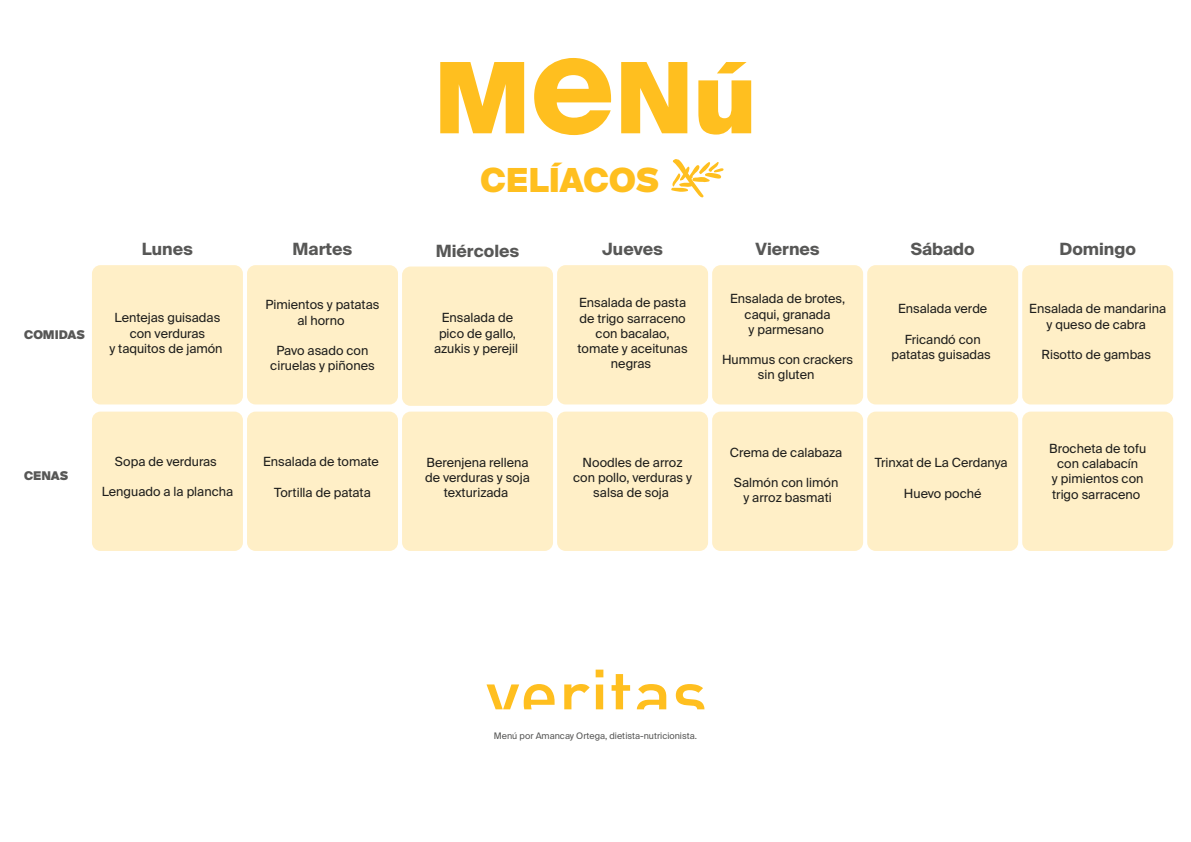
<style>
.page{position:relative;width:1191px;height:842px;background:#fff}
.page>*{position:absolute;margin:0;border:0;box-sizing:border-box;transform-origin:0 0}
.t1{font:900 98.3px "Suisse Intl";color:#ffbf1f}
.t2{font:900 33.1px "Suisse Intl";color:#ffbf1f}
.t3{font:700 16.9px "Suisse Intl";color:#575756}
.t4{font:12.7px/15.2px "Suisse Intl";color:#1d1d1b;text-align:center}
.t5{font:900 12px "Suisse Intl";color:#575756}
.t6{font:9px "Suisse Intl";color:#575756}
.s1{font-weight:700;font-size:136px}
</style>
<div class="page">
<svg style="left:486px;top:670px;width:218px;height:39px"></svg>
<div style="left:92px;top:412px;width:151px;height:139px;background:#ffefc7;border-radius:9px"></div>
<div style="left:92px;top:265px;width:151px;height:139px;background:#ffefc7;border-radius:9px"></div>
<div style="left:247px;top:412px;width:151px;height:139px;background:#ffefc7;border-radius:9px"></div>
<div style="left:247px;top:265px;width:151px;height:139px;background:#ffefc7;border-radius:9px"></div>
<div style="left:402px;top:412px;width:151px;height:139px;background:#ffefc7;border-radius:9px"></div>
<div style="left:402px;top:266px;width:151px;height:140px;background:#ffefc7;border-radius:9px"></div>
<div style="left:557px;top:412px;width:151px;height:139px;background:#ffefc7;border-radius:9px"></div>
<div style="left:557px;top:265px;width:151px;height:139px;background:#ffefc7;border-radius:9px"></div>
<div style="left:712px;top:412px;width:151px;height:139px;background:#ffefc7;border-radius:9px"></div>
<div style="left:712px;top:265px;width:151px;height:139px;background:#ffefc7;border-radius:9px"></div>
<div style="left:867px;top:412px;width:151px;height:139px;background:#ffefc7;border-radius:9px"></div>
<div style="left:867px;top:265px;width:151px;height:139px;background:#ffefc7;border-radius:9px"></div>
<div style="left:1022px;top:412px;width:151px;height:139px;background:#ffefc7;border-radius:9px"></div>
<div style="left:1022px;top:265px;width:151px;height:139px;background:#ffefc7;border-radius:9px"></div>
<svg style="left:671px;top:159px;width:53px;height:39px"></svg>
<p class="t5" style="left:24px;top:328px;width:62px">COMIDAS</p>
<h3 class="t3" style="left:142px;top:240px;width:53px">Lunes</h3>
<p class="t4" style="left:109px;top:310px;width:115px">Lentejas guisadas con verduras<br>y taquitos de jamón</p>
<h3 class="t3" style="left:292px;top:240px;width:61px">Martes</h3>
<p class="t4" style="left:265px;top:297px;width:115px">Pimientos y patatas al horno</p>
<p class="t4" style="left:270px;top:343px;width:106px">Pavo asado con ciruelas y piñones</p>
<p class="t5" style="left:24px;top:468px;width:46px">CENAS</p>
<p class="t4" style="left:115px;top:454px;width:103px">Sopa de verduras</p>
<p class="t4" style="left:102px;top:484px;width:133px">Lenguado a la plancha</p>
<p class="t4" style="left:263px;top:454px;width:117px">Ensalada de tomate</p>
<p class="t4" style="left:274px;top:485px;width:98px">Tortilla de patata</p>
<h1 class="t1" style="left:434px;top:42px;width:325px">M<span class="s1">e</span>Nú</h1>
<h2 class="t2" style="left:480px;top:161px;width:180px">CELÍACOS</h2>
<h3 class="t3" style="left:436px;top:241px;width:85px">Miércoles</h3>
<p class="t4" style="left:434px;top:310px;width:86px">Ensalada de pico de gallo, azukis y perejil</p>
<h3 class="t3" style="left:602px;top:240px;width:62px">Jueves</h3>
<p class="t4" style="left:577px;top:295px;width:112px">Ensalada de pasta de trigo sarraceno con bacalao, tomate y aceitunas negras</p>
<h3 class="t3" style="left:755px;top:240px;width:66px">Viernes</h3>
<p class="t4" style="left:730px;top:291px;width:116px">Ensalada de brotes, caqui, granada<br>y parmesano</p>
<p class="t4" style="left:722px;top:352px;width:133px">Hummus con crackers sin gluten</p>
<h3 class="t3" style="left:910px;top:240px;width:65px">Sábado</h3>
<p class="t4" style="left:898px;top:301px;width:91px">Ensalada verde</p>
<p class="t4" style="left:891px;top:332px;width:101px">Fricandó con patatas guisadas</p>
<h3 class="t3" style="left:1059px;top:240px;width:78px">Domingo</h3>
<p class="t4" style="left:1029px;top:301px;width:138px">Ensalada de mandarina y queso de cabra</p>
<p class="t4" style="left:1041px;top:347px;width:111px">Risotto de gambas</p>
<p class="t4" style="left:425px;top:455px;width:106px">Berenjena rellena de verduras y soja texturizada</p>
<p class="t4" style="left:573px;top:455px;width:120px">Noodles de arroz con pollo, verduras y salsa de soja</p>
<p class="t4" style="left:730px;top:445px;width:114px">Crema de calabaza</p>
<p class="t4" style="left:734px;top:475px;width:106px">Salmón con limón y arroz basmati</p>
<p class="t4" style="left:875px;top:455px;width:134px">Trinxat de La Cerdanya</p>
<p class="t4" style="left:904px;top:486px;width:79px">Huevo poché</p>
<p class="t4" style="left:1049px;top:441px;width:99px">Brocheta de tofu con calabacín<br>y pimientos con trigo sarraceno</p>
<p class="t6" style="left:494px;top:731px;width:205px">Menú por Amancay Ortega, dietista-nutricionista.</p>
</div>
